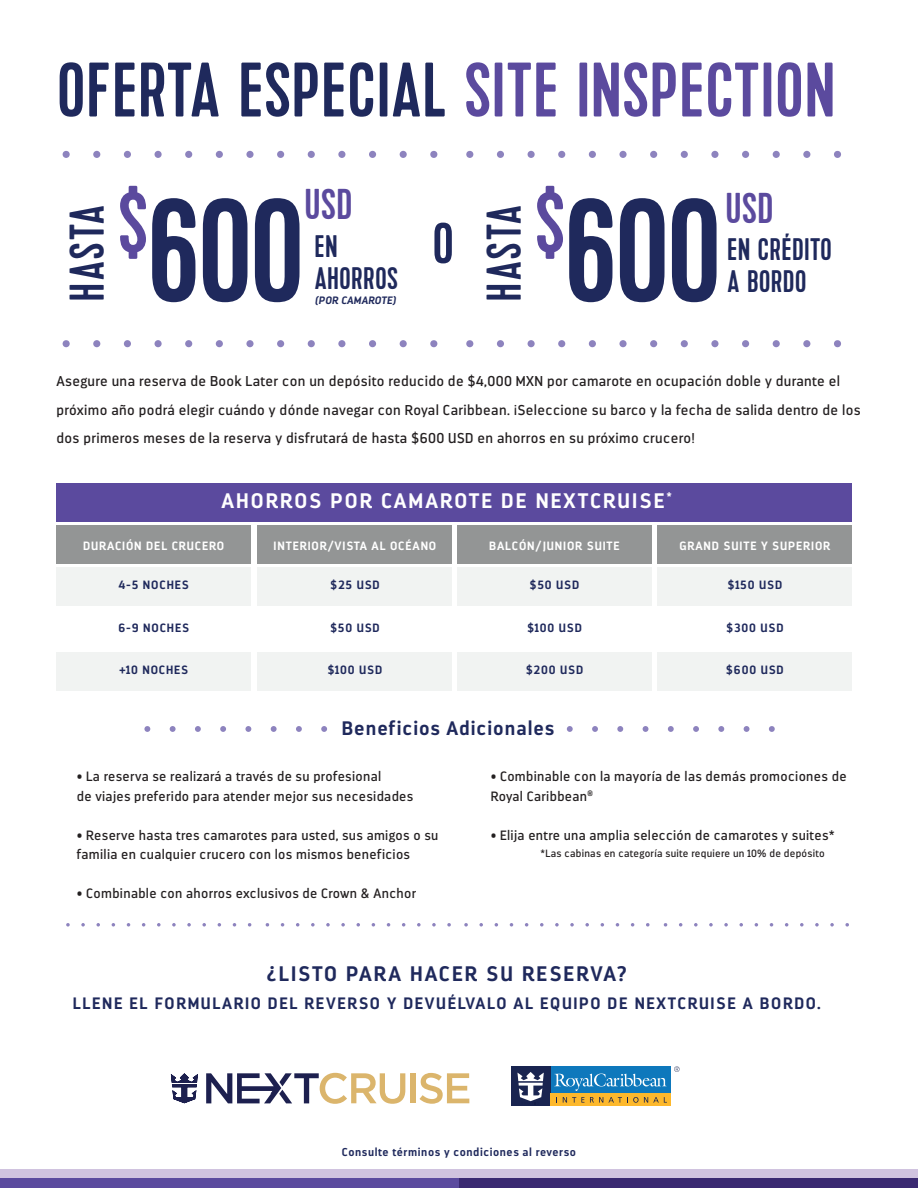
<style>
.page{position:relative;width:918px;height:1188px;background:#fff}
.page>*{position:absolute;margin:0;border:0;box-sizing:border-box;transform-origin:0 0}
.t1{font:148.65px "Kapra";letter-spacing:-.01em;color:#1f295c}
.t2{font:77.1px "Kapra";letter-spacing:.025em;color:#1f295c}
.t3{font:57.9px "Kapra";color:#1f295c}
.t4{font:48.75px "Kapra";letter-spacing:.055em;color:#1f295c}
.t5{font:43.05px "Kapra";letter-spacing:.025em;color:#5b4a9e}
.t6{font:31.2px/32px "Kapra";letter-spacing:.025em;color:#1f295c}
.t7{font:700 21px "Darwin";letter-spacing:.1em;color:#fff}
.t8{font:700 21px "Darwin";letter-spacing:.1em;color:#1f295c}
.t9{font:700 19.5px "Darwin";letter-spacing:.05em;color:#1f295c}
.t10{font:700 16.5px "Darwin";letter-spacing:.1em;color:#1f295c}
.t11{font:14.25px/28.5px "Darwin";letter-spacing:.025em;color:#231f20}
.t12{font:13.5px/19.5px "Darwin";letter-spacing:.025em;color:#231f20}
.t13{font:700 12px "Darwin";letter-spacing:.075em;color:#1f295c}
.t14{font:700 12px "Darwin";letter-spacing:.075em;color:#fff}
.t15{font:700 11.4px "Darwin";letter-spacing:.05em;color:#1f295c}
.t16{font:italic 700 10.65px "Darwin";letter-spacing:.025em;color:#1f295c}
.t17{font:10.5px "Darwin";letter-spacing:.025em;color:#231f20}
.s1{color:#5b4a9e}
</style>
<div class="page">
<div style="left:0;top:1170px;width:918px;height:9px;background:#d0c3df"></div>
<div style="left:0;top:1179px;width:459px;height:9px;background:#5b4a9e"></div>
<div style="left:459px;top:1179px;width:459px;height:9px;background:#3a2971"></div>
<div style="left:410px;top:1073px;width:6px;height:30px;background:#dbb56c"></div>
<svg style="left:419px;top:1073px;width:50px;height:31px"></svg>
<svg style="left:206px;top:1073px;width:199px;height:31px"></svg>
<svg style="left:171px;top:1073px;width:27px;height:30px"></svg>
<div style="left:57px;top:525px;width:194px;height:39px;background:#939595"></div>
<div style="left:257px;top:525px;width:194px;height:39px;background:#939595"></div>
<div style="left:457px;top:525px;width:195px;height:39px;background:#939595"></div>
<div style="left:658px;top:525px;width:194px;height:39px;background:#939595"></div>
<div style="left:57px;top:568px;width:194px;height:38px;background:#f1f3f2"></div>
<div style="left:257px;top:568px;width:194px;height:38px;background:#f1f3f2"></div>
<div style="left:457px;top:568px;width:195px;height:38px;background:#f1f3f2"></div>
<div style="left:658px;top:568px;width:194px;height:38px;background:#f1f3f2"></div>
<div style="left:57px;top:652px;width:194px;height:39px;background:#f1f3f2"></div>
<div style="left:257px;top:652px;width:194px;height:39px;background:#f1f3f2"></div>
<div style="left:457px;top:652px;width:195px;height:39px;background:#f1f3f2"></div>
<div style="left:658px;top:652px;width:194px;height:39px;background:#f1f3f2"></div>
<div style="left:511px;top:1066px;width:160px;height:40px;background:#0e78bc"></div>
<div style="left:511px;top:1066px;width:39px;height:40px;background:#192450"></div>
<div style="left:550px;top:1094px;width:121px;height:12px;background:#fdb82c"></div>
<svg style="left:563px;top:1097px;width:21px;height:6px"></svg>
<svg style="left:590px;top:1097px;width:77px;height:6px"></svg>
<svg style="left:554px;top:1074px;width:113px;height:17px"></svg>
<svg style="left:674px;top:1066px;width:6px;height:6px"></svg>
<svg style="left:517px;top:1072px;width:27px;height:30px"></svg>
<svg style="left:63px;top:151px;width:7px;height:7px"></svg>
<svg style="left:93px;top:151px;width:314px;height:7px"></svg>
<svg style="left:430px;top:151px;width:7px;height:7px"></svg>
<svg style="left:466px;top:151px;width:7px;height:7px"></svg>
<svg style="left:497px;top:151px;width:313px;height:7px"></svg>
<svg style="left:834px;top:151px;width:7px;height:7px"></svg>
<svg style="left:63px;top:340px;width:7px;height:7px"></svg>
<svg style="left:93px;top:340px;width:314px;height:7px"></svg>
<svg style="left:430px;top:340px;width:7px;height:7px"></svg>
<svg style="left:466px;top:340px;width:7px;height:7px"></svg>
<svg style="left:497px;top:340px;width:313px;height:7px"></svg>
<svg style="left:834px;top:340px;width:7px;height:7px"></svg>
<svg style="left:66px;top:923px;width:4px;height:4px"></svg>
<svg style="left:81px;top:923px;width:4px;height:4px"></svg>
<svg style="left:96px;top:923px;width:4px;height:4px"></svg>
<svg style="left:112px;top:923px;width:3px;height:4px"></svg>
<svg style="left:127px;top:923px;width:3px;height:4px"></svg>
<svg style="left:142px;top:923px;width:3px;height:4px"></svg>
<svg style="left:157px;top:923px;width:4px;height:4px"></svg>
<svg style="left:172px;top:923px;width:4px;height:4px"></svg>
<svg style="left:187px;top:923px;width:4px;height:4px"></svg>
<svg style="left:202px;top:923px;width:4px;height:4px"></svg>
<svg style="left:218px;top:923px;width:3px;height:4px"></svg>
<svg style="left:233px;top:923px;width:3px;height:4px"></svg>
<svg style="left:248px;top:923px;width:3px;height:4px"></svg>
<svg style="left:266px;top:923px;width:3px;height:4px"></svg>
<svg style="left:281px;top:923px;width:3px;height:4px"></svg>
<svg style="left:296px;top:923px;width:3px;height:4px"></svg>
<svg style="left:311px;top:923px;width:4px;height:4px"></svg>
<svg style="left:326px;top:923px;width:4px;height:4px"></svg>
<svg style="left:341px;top:923px;width:4px;height:4px"></svg>
<svg style="left:356px;top:923px;width:4px;height:4px"></svg>
<svg style="left:372px;top:923px;width:3px;height:4px"></svg>
<svg style="left:387px;top:923px;width:3px;height:4px"></svg>
<svg style="left:402px;top:923px;width:3px;height:4px"></svg>
<svg style="left:417px;top:923px;width:4px;height:4px"></svg>
<svg style="left:432px;top:923px;width:4px;height:4px"></svg>
<svg style="left:447px;top:923px;width:4px;height:4px"></svg>
<svg style="left:464px;top:923px;width:4px;height:4px"></svg>
<svg style="left:479px;top:923px;width:4px;height:4px"></svg>
<svg style="left:495px;top:923px;width:3px;height:4px"></svg>
<svg style="left:510px;top:923px;width:3px;height:4px"></svg>
<svg style="left:525px;top:923px;width:3px;height:4px"></svg>
<svg style="left:540px;top:923px;width:4px;height:4px"></svg>
<svg style="left:555px;top:923px;width:4px;height:4px"></svg>
<svg style="left:570px;top:923px;width:4px;height:4px"></svg>
<svg style="left:585px;top:923px;width:4px;height:4px"></svg>
<svg style="left:601px;top:923px;width:3px;height:4px"></svg>
<svg style="left:616px;top:923px;width:3px;height:4px"></svg>
<svg style="left:631px;top:923px;width:3px;height:4px"></svg>
<svg style="left:646px;top:923px;width:4px;height:4px"></svg>
<svg style="left:664px;top:923px;width:3px;height:4px"></svg>
<svg style="left:679px;top:923px;width:3px;height:4px"></svg>
<svg style="left:694px;top:923px;width:4px;height:4px"></svg>
<svg style="left:709px;top:923px;width:4px;height:4px"></svg>
<svg style="left:724px;top:923px;width:4px;height:4px"></svg>
<svg style="left:739px;top:923px;width:4px;height:4px"></svg>
<svg style="left:755px;top:923px;width:3px;height:4px"></svg>
<svg style="left:770px;top:923px;width:3px;height:4px"></svg>
<svg style="left:785px;top:923px;width:3px;height:4px"></svg>
<svg style="left:800px;top:923px;width:4px;height:4px"></svg>
<svg style="left:815px;top:923px;width:4px;height:4px"></svg>
<svg style="left:830px;top:923px;width:4px;height:4px"></svg>
<svg style="left:845px;top:923px;width:4px;height:4px"></svg>
<svg style="left:144px;top:726px;width:6px;height:6px"></svg>
<svg style="left:170px;top:726px;width:157px;height:6px"></svg>
<svg style="left:567px;top:726px;width:183px;height:6px"></svg>
<svg style="left:769px;top:726px;width:6px;height:6px"></svg>
<div style="left:57px;top:483px;width:795px;height:38px;background:#5b4a9e"></div>
<h2 class="t2" style="left:57px;top:45px;width:779px">OFERTA ESPECIAL <span class="s1">SITE INSPECTION</span></h2>
<h3 class="t4" style="left:59px;top:301px;width:97px;rotate:-90deg">HASTA</h3>
<h1 class="t1" style="left:117px;top:165px;width:188px"><sup>$</sup>600</h1>
<h3 class="t5" style="left:305px;top:179px;width:49px">USD</h3>
<h3 class="t6" style="left:315px;top:231px;width:84px">EN<br>AHORROS</h3>
<p class="t16" style="left:315px;top:294px;width:83px">(POR CAMAROTE)</p>
<h3 class="t3" style="left:433px;top:210px;width:22px">O</h3>
<h3 class="t4" style="left:476px;top:301px;width:97px;rotate:-90deg">HASTA</h3>
<h1 class="t1" style="left:535px;top:165px;width:188px"><sup>$</sup>600</h1>
<h3 class="t5" style="left:726px;top:183px;width:49px">USD</h3>
<h3 class="t6" style="left:728px;top:234px;width:106px">EN CRÉDITO<br>A BORDO</h3>
<p class="t11" style="left:56px;top:367px;width:806px">Asegure una reserva de Book Later con un depósito reducido de $4,000 MXN por camarote en ocupación doble y durante el próximo año podrá elegir cuándo y dónde navegar con Royal Caribbean. ¡Seleccione su barco y la fecha de salida dentro de los dos primeros meses de la reserva y disfrutará de hasta $600 USD en ahorros en su próximo crucero!</p>
<h3 class="t7" style="left:221px;top:488px;width:452px">AHORROS POR CAMAROTE DE NEXTCRUISE<sup>*</sup></h3>
<p class="t14" style="left:83px;top:538px;width:143px">DURACIÓN DEL CRUCERO</p>
<p class="t14" style="left:274px;top:538px;width:164px">INTERIOR/VISTA AL OCÉANO</p>
<p class="t14" style="left:489px;top:538px;width:132px">BALCÓN/JUNIOR SUITE</p>
<p class="t14" style="left:679px;top:538px;width:152px">GRAND SUITE Y SUPERIOR</p>
<p class="t13" style="left:119px;top:578px;width:72px">4-5 NOCHES</p>
<p class="t13" style="left:330px;top:578px;width:51px">$25 USD</p>
<p class="t13" style="left:530px;top:578px;width:51px">$50 USD</p>
<p class="t13" style="left:728px;top:578px;width:56px">$150 USD</p>
<p class="t13" style="left:118px;top:620px;width:72px">6-9 NOCHES</p>
<p class="t13" style="left:330px;top:620px;width:51px">$50 USD</p>
<p class="t13" style="left:527px;top:620px;width:56px">$100 USD</p>
<p class="t13" style="left:726px;top:620px;width:59px">$300 USD</p>
<p class="t13" style="left:119px;top:663px;width:71px">+10 NOCHES</p>
<p class="t13" style="left:328px;top:663px;width:56px">$100 USD</p>
<p class="t13" style="left:526px;top:663px;width:59px">$200 USD</p>
<p class="t13" style="left:726px;top:663px;width:59px">$600 USD</p>
<h3 class="t9" style="left:342px;top:716px;width:214px">Beneficios Adicionales</h3>
<p class="t12" style="left:77px;top:767px;width:338px">• La reserva se realizará a través de su profesional<br>de viajes preferido para atender mejor sus necesidades</p>
<p class="t12" style="left:77px;top:825px;width:363px">• Reserve hasta tres camarotes para usted, sus amigos o su familia en cualquier crucero con los mismos beneficios</p>
<p class="t12" style="left:77px;top:884px;width:341px">• Combinable con ahorros exclusivos de Crown &amp; Anchor</p>
<p class="t12" style="left:491px;top:767px;width:357px">• Combinable con la mayoría de las demás promociones de<br>Royal Caribbean<sup>®</sup></p>
<p class="t12" style="left:491px;top:825px;width:346px">• Elija entre una amplia selección de camarotes y suites*</p>
<p class="t17" style="left:541px;top:847px;width:286px">*Las cabinas en categoría suite requiere un 10% de depósito</p>
<h3 class="t8" style="left:267px;top:961px;width:362px">¿LISTO PARA HACER SU RESERVA?</h3>
<p class="t10" style="left:73px;top:993px;width:750px">LLENE EL FORMULARIO DEL REVERSO Y DEVUÉLVALO AL EQUIPO DE NEXTCRUISE A BORDO.</p>
<p class="t15" style="left:342px;top:1145px;width:236px">Consulte términos y condiciones al reverso</p>
</div>
